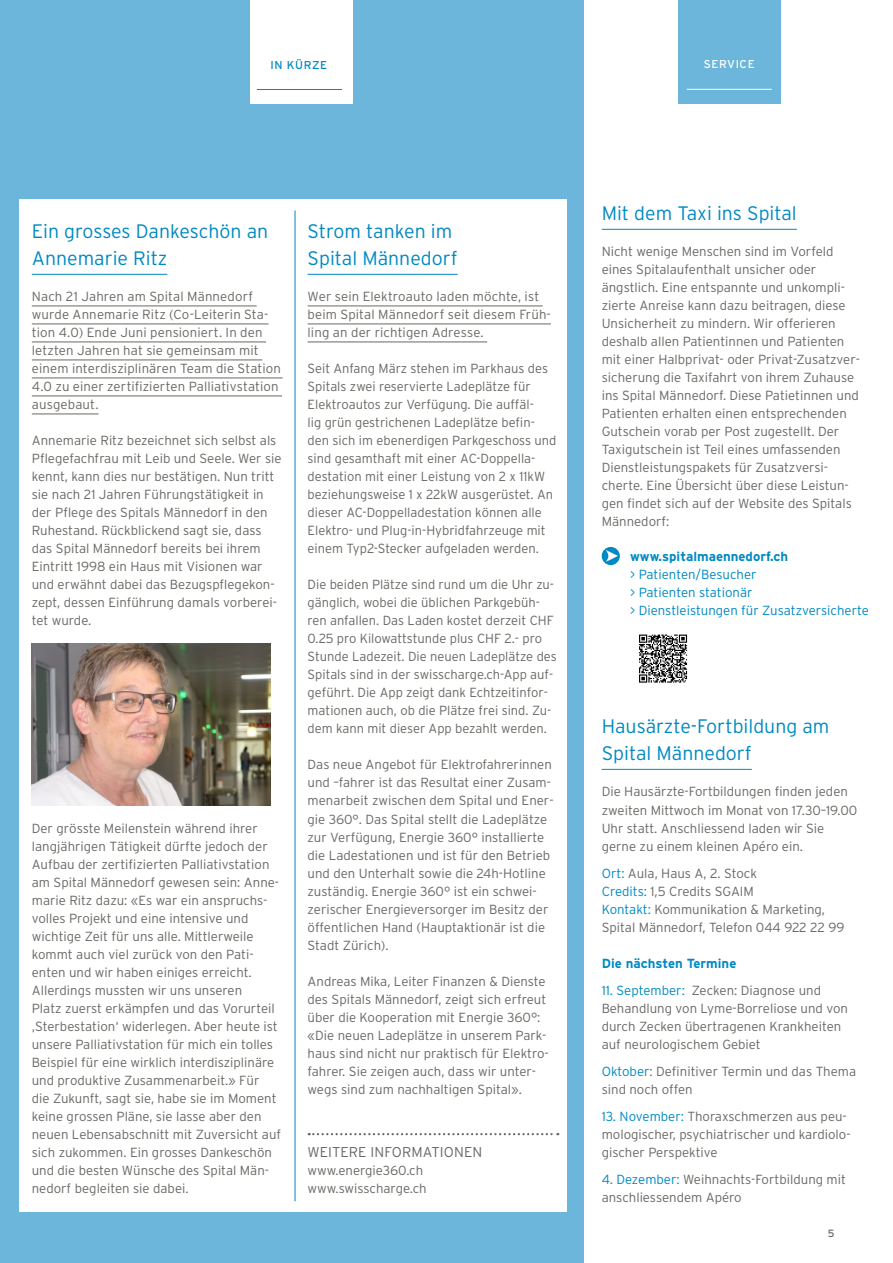
<style>
.page{position:relative;width:893px;height:1263px;background:#fff}
.page>*{position:absolute;margin:0;border:0;box-sizing:border-box;transform-origin:0 0}
.Titel_kleine_Artikel{font:300 19.5px/27px "Interstate";color:#0089c2}
.Kasten_Titel{font:300 14.25px "Interstate";letter-spacing:.005em;color:#6a6864}
.Laufsatz_flatter{font:300 13.2px/18px "Interstate";color:#6a6864}
.Laufsatz_flatter_eng{font:300 13.2px/18px "Interstate";color:#6a6864}
.Lead_klein{font:300 13.2px/18px "Interstate";letter-spacing:.01em;color:#6a6864}
.Laufsatz_flatter-2{font:300 13.2px "Interstate";color:#0089c2}
.Laufsatz_flatter-3{font:700 13.2px "Interstate";color:#0089c2}
.Zwischentitel{font:700 13.2px "Interstate";color:#0089c2}
.t1{font:11.4px "Interstate";letter-spacing:.05em;color:#fff}
.t2{font:11.4px "Interstate";letter-spacing:.05em;color:#0089c2}
.t3{font:10.5px "Interstate";color:#6a6864}
.s1{color:#0089c2}
</style>
<div class="page">
<div style="left:0;top:0;width:584px;height:1263px;background:#6cb6db"></div>
<div style="left:20px;top:200px;width:547px;height:1012px;background:#fff"></div>
<div style="left:678px;top:0;width:102px;height:104px;background:#6cb6db"></div>
<div style="left:250px;top:0;width:102px;height:104px;background:#fff"></div>
<hr style="left:687px;top:89px;width:85px;height:1px;background:#fff">
<hr style="left:295px;top:210px;width:1px;height:991px;background:#0089c2">
<hr style="left:257px;top:89px;width:85px;height:1px;background:#0089c2">
<hr style="left:308px;top:274px;width:150px;height:1px;background:#0089c2">
<hr style="left:308px;top:306px;width:235px;height:1px;background:#6a6864">
<hr style="left:308px;top:324px;width:243px;height:1px;background:#6a6864">
<hr style="left:308px;top:342px;width:179px;height:1px;background:#6a6864">
<svg style="left:309px;top:1133px;width:249px;height:2px"></svg>
<div style="left:602px;top:547px;width:18px;height:18px;background:#0089c2;border-radius:50%"></div>
<svg style="left:606px;top:550px;width:12px;height:12px"></svg>
<hr style="left:602px;top:229px;width:195px;height:1px;background:#0089c2">
<hr style="left:602px;top:769px;width:150px;height:1px;background:#0089c2">
<hr style="left:32px;top:274px;width:135px;height:1px;background:#0089c2">
<hr style="left:32px;top:306px;width:225px;height:1px;background:#6a6864">
<hr style="left:32px;top:324px;width:236px;height:1px;background:#6a6864">
<hr style="left:32px;top:342px;width:234px;height:1px;background:#6a6864">
<hr style="left:32px;top:360px;width:230px;height:1px;background:#6a6864">
<hr style="left:32px;top:378px;width:251px;height:1px;background:#6a6864">
<hr style="left:32px;top:396px;width:250px;height:1px;background:#6a6864">
<hr style="left:32px;top:414px;width:66px;height:1px;background:#6a6864">
<img style="left:32px;top:643px;width:238px;height:162px">
<svg style="left:639px;top:634px;width:49px;height:45px"></svg>
<svg style="left:639px;top:635px;width:48px;height:48px"></svg>
<p class="t2" style="left:270px;top:58px;width:58px">IN KÜRZE</p>
<p class="t1" style="left:704px;top:57px;width:52px">SERVICE</p>
<p class="Titel_kleine_Artikel" style="left:32px;top:218px;width:238px">Ein grosses Dankeschön an<br>Annemarie Ritz</p>
<p class="Lead_klein" style="left:32px;top:288px;width:251px">Nach 21 Jahren am Spital Männedorf wurde Annemarie Ritz (Co-Leiterin Sta&shy;tion 4.0) Ende Juni pensioniert. In den letzten Jahren hat sie gemeinsam mit einem interdisziplinären Team die Station 4.0 zu einer zertifizierten Palliativstation ausgebaut.</p>
<p class="Laufsatz_flatter" style="left:32px;top:432px;width:251px">Annemarie Ritz bezeichnet sich selbst als Pflegefachfrau mit Leib und Seele. Wer sie kennt, kann dies nur bestätigen. Nun tritt sie nach 21 Jahren Führungstätigkeit in der Pflege des Spitals Männedorf in den Ruhestand. Rückblickend sagt sie, dass das Spital Männedorf bereits bei ihrem Eintritt 1998 ein Haus mit Visionen war und erwähnt dabei das Bezugspflegekon&shy;zept, dessen Einführung damals vorberei&shy;tet wurde.</p>
<p class="Laufsatz_flatter" style="left:32px;top:819px;width:251px">Der grösste Meilenstein während ihrer langjährigen Tätigkeit dürfte jedoch der Aufbau der zertifizierten Palliativstation am Spital Männedorf gewesen sein: Anne&shy;marie Ritz dazu: «Es war ein anspruchs&shy;volles Projekt und eine intensive und wichtige Zeit für uns alle. Mittlerweile kommt auch viel zurück von den Pati&shy;enten und wir haben einiges erreicht.<br>Allerdings mussten wir uns unseren<br>Platz zuerst erkämpfen und das Vorurteil ‚Sterbestation‘ widerlegen. Aber heute ist unsere Palliativstation für mich ein tolles Beispiel für eine wirklich interdisziplinäre und produktive Zusammenarbeit.» Für<br>die Zukunft, sagt sie, habe sie im Moment keine grossen Pläne, sie lasse aber den neuen Lebensabschnitt mit Zuversicht auf sich zukommen. Ein grosses Dankeschön und die besten Wünsche des Spital Män&shy;nedorf begleiten sie dabei.</p>
<p class="Titel_kleine_Artikel" style="left:308px;top:218px;width:152px">Strom tanken im<br>Spital Männedorf</p>
<p class="Lead_klein" style="left:308px;top:288px;width:245px">Wer sein Elektroauto laden möchte, ist beim Spital Männedorf seit diesem Früh&shy;ling an der richtigen Adresse.</p>
<p class="Laufsatz_flatter_eng" style="left:308px;top:360px;width:250px">Seit Anfang März stehen im Parkhaus des Spitals zwei reservierte Ladeplätze für Elektroautos zur Verfügung. Die auffäl-<br>lig grün gestrichenen Ladeplätze befin&shy;den sich im ebenerdigen Parkgeschoss und sind gesamthaft mit einer AC-Doppella&shy;destation mit einer Leistung von 2 x 11kW beziehungsweise 1 x 22kW ausgerüstet. An dieser AC-Doppelladestation können alle Elektro- und Plug-in-Hybridfahrzeuge mit einem Typ2-Stecker aufgeladen werden.</p>
<p class="Laufsatz_flatter_eng" style="left:308px;top:576px;width:251px">Die beiden Plätze sind rund um die Uhr zu&shy;gänglich, wobei die üblichen Parkgebüh&shy;ren anfallen. Das Laden kostet derzeit CHF 0.25 pro Kilowattstunde plus CHF 2.- pro Stunde Ladezeit. Die neuen Ladeplätze des Spitals sind in der swisscharge.ch-App auf&shy;geführt. Die App zeigt dank Echtzeitinfor&shy;mationen auch, ob die Plätze frei sind. Zu&shy;dem kann mit dieser App bezahlt werden.</p>
<p class="Laufsatz_flatter" style="left:308px;top:756px;width:248px">Das neue Angebot für Elektrofahrerinnen und –fahrer ist das Resultat einer Zusam&shy;menarbeit zwischen dem Spital und Ener&shy;gie 360°. Das Spital stellt die Ladeplätze zur Verfügung, Energie 360° installierte die Ladestationen und ist für den Betrieb und den Unterhalt sowie die 24h-Hotline zuständig. Energie 360° ist ein schwei&shy;zerischer Energieversorger im Besitz der öffentlichen Hand (Hauptaktionär ist die Stadt Zürich).</p>
<p class="Laufsatz_flatter" style="left:308px;top:972px;width:243px">Andreas Mika, Leiter Finanzen &amp; Dienste des Spitals Männedorf, zeigt sich erfreut über die Kooperation mit Energie 360°: «Die neuen Ladeplätze in unserem Park&shy;haus sind nicht nur praktisch für Elektro&shy;fahrer. Sie zeigen auch, dass wir unter&shy;wegs sind zum nachhaltigen Spital».</p>
<p class="Kasten_Titel" style="left:308px;top:1143px;width:176px">WEITERE INFORMATIONEN</p>
<p class="Laufsatz_flatter" style="left:308px;top:1161px;width:117px">www.energie360.ch</p>
<p class="Laufsatz_flatter" style="left:308px;top:1179px;width:121px">www.swisscharge.ch</p>
<p class="Titel_kleine_Artikel" style="left:602px;top:200px;width:197px">Mit dem Taxi ins Spital</p>
<p class="Laufsatz_flatter" style="left:602px;top:243px;width:260px">Nicht wenige Menschen sind im Vorfeld eines Spitalaufenthalt unsicher oder ängstlich. Eine entspannte und unkompli&shy;zierte Anreise kann dazu beitragen, diese Unsicherheit zu mindern. Wir offerieren deshalb allen Patientinnen und Patienten mit einer Halbprivat- oder Privat-Zusatzver&shy;sicherung die Taxifahrt von ihrem Zuhause ins Spital Männedorf. Diese Patietinnen und Patienten erhalten einen entsprechenden Gutschein vorab per Post zugestellt. Der Taxigutschein ist Teil eines umfassenden Dienstleistungspakets für Zusatzversi&shy;cherte. Eine Übersicht über diese Leistun&shy;gen findet sich auf der Website des Spitals Männedorf:</p>
<p class="Laufsatz_flatter-3" style="left:630px;top:548px;width:160px">www.spitalmaennedorf.ch</p>
<p class="Laufsatz_flatter-2" style="left:630px;top:566px;width:128px">&gt; Patienten/Besucher</p>
<p class="Laufsatz_flatter-2" style="left:630px;top:584px;width:124px">&gt; Patienten stationär</p>
<p class="Laufsatz_flatter-2" style="left:630px;top:602px;width:240px">&gt; Dienstleistungen für Zusatzversicherte</p>
<p class="Titel_kleine_Artikel" style="left:602px;top:713px;width:229px">Hausärzte-Fortbildung am<br>Spital Männedorf</p>
<p class="Laufsatz_flatter" style="left:602px;top:783px;width:257px">Die Hausärzte-Fortbildungen finden jeden zweiten Mittwoch im Monat von 17.30–19.00<br>Uhr statt. Anschliessend laden wir Sie gerne zu einem kleinen Apéro ein.</p>
<p class="Laufsatz_flatter" style="left:602px;top:864px;width:157px"><span class="s1">Ort:</span> Aula, Haus A, 2. Stock</p>
<p class="Laufsatz_flatter" style="left:602px;top:882px;width:154px"><span class="s1">Credits:</span> 1,5 Credits SGAIM</p>
<p class="Laufsatz_flatter" style="left:602px;top:900px;width:225px"><span class="s1">Kontakt:</span> Kommunikation &amp; Marketing,</p>
<p class="Laufsatz_flatter" style="left:602px;top:918px;width:244px">Spital Männedorf, Telefon 044 922 22 99</p>
<p class="Zwischentitel" style="left:602px;top:955px;width:136px">Die nächsten Termine</p>
<p class="Laufsatz_flatter" style="left:602px;top:981px;width:248px"><span class="s1">11. September:</span> Zecken: Diagnose und Behandlung von Lyme-Borreliose und von durch Zecken übertragenen Krankheiten auf neurologischem Gebiet</p>
<p class="Laufsatz_flatter" style="left:602px;top:1062px;width:256px"><span class="s1">Oktober</span>: Definitiver Termin und das Thema sind noch offen</p>
<p class="Laufsatz_flatter" style="left:602px;top:1107px;width:250px"><span class="s1">13. November:</span> Thoraxschmerzen aus peu&shy;mologischer, psychiatrischer und kardiolo&shy;gischer Perspektive</p>
<p class="Laufsatz_flatter" style="left:602px;top:1170px;width:246px"><span class="s1">4. Dezember:</span> Weihnachts-Fortbildung mit anschliessendem Apéro</p>
<p class="t3" style="left:828px;top:1227px;width:8px">5</p>
</div>
